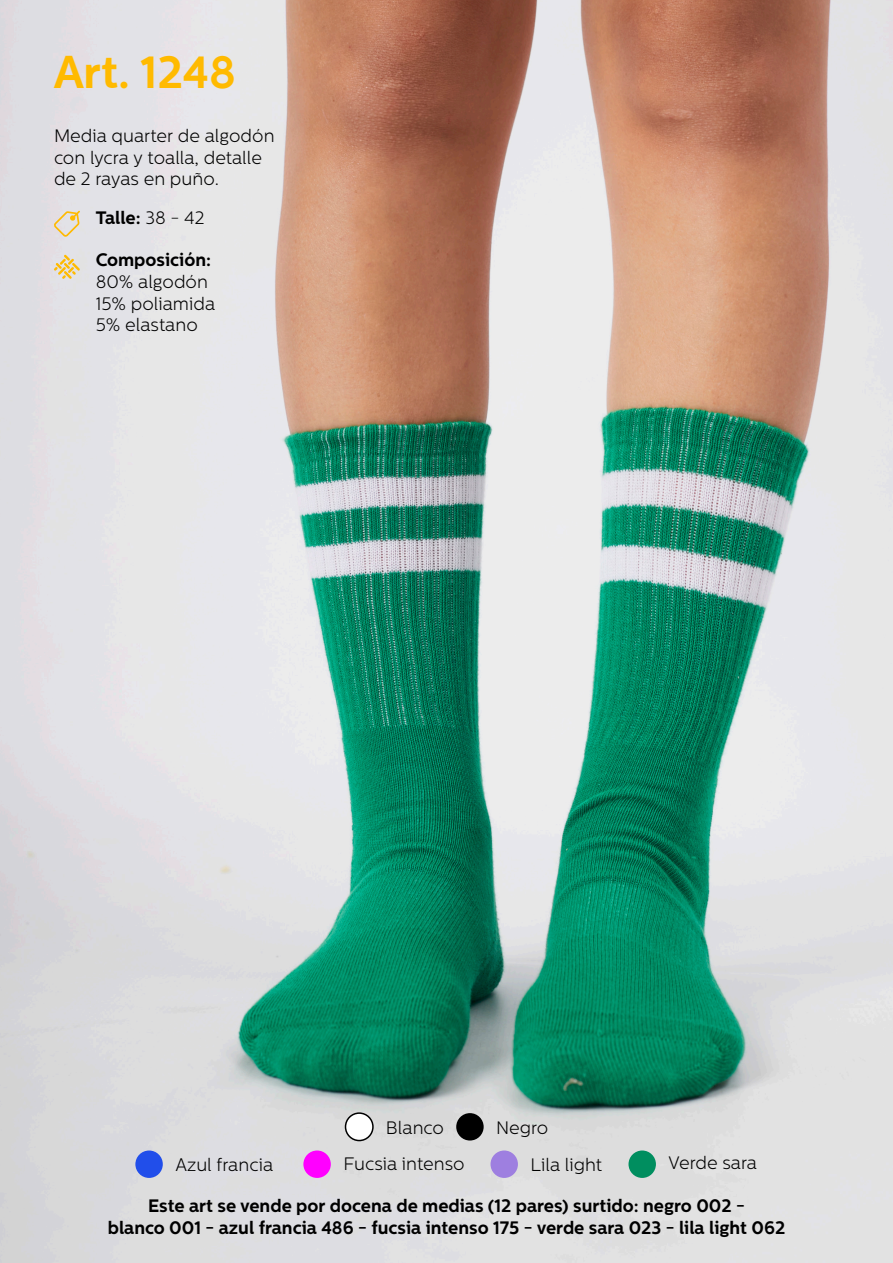
<style>
.page{position:relative;width:893px;height:1263px;background:#fff}
.page>*{position:absolute;margin:0;border:0;box-sizing:border-box;transform-origin:0 0}
.t1{font:700 45px "Centrale Sans";color:#ffba00}
.t2{font:700 18px "Centrale Sans";color:#000}
.t3{font:300 18px/21.6px "Centrale Sans";color:#000}
.s1{font-weight:300}
</style>
<div class="page">
<img style="left:0;top:0;width:893px;height:1263px">
<svg style="left:54px;top:211px;width:26px;height:26px"></svg>
<svg style="left:54px;top:255px;width:26px;height:24px"></svg>
<div style="left:345px;top:1113px;width:28px;height:27px;background:#fff;border-radius:50%"></div>
<div style="left:345px;top:1112px;width:29px;height:29px;border:2px solid #000;border-radius:50%"></div>
<div style="left:456px;top:1113px;width:28px;height:27px;background:#000;border-radius:50%"></div>
<div style="left:303px;top:1150px;width:28px;height:28px;background:#f0f;border-radius:50%"></div>
<div style="left:135px;top:1150px;width:28px;height:28px;background:#214eea;border-radius:50%"></div>
<div style="left:490px;top:1150px;width:28px;height:28px;background:#9e7fe0;border-radius:50%"></div>
<div style="left:628px;top:1150px;width:28px;height:28px;background:#008e5f;border-radius:50%"></div>
<p class="t1" style="left:54px;top:45px;width:183px">Art. 1248</p>
<p class="t3" style="left:54px;top:125px;width:222px">Media quarter de algodón con lycra y toalla, detalle de 2 rayas en puño.</p>
<p class="t2" style="left:96px;top:207px;width:111px">Talle: <span class="s1">38 - 42</span></p>
<p class="t2" style="left:96px;top:249px;width:117px">Composición:</p>
<p class="t3" style="left:96px;top:271px;width:114px">80% algodón</p>
<p class="t3" style="left:96px;top:292px;width:121px">15% poliamida</p>
<p class="t3" style="left:96px;top:314px;width:104px">5% elastano</p>
<p class="t3" style="left:386px;top:1116px;width:60px">Blanco</p>
<p class="t3" style="left:496px;top:1116px;width:54px">Negro</p>
<p class="t3" style="left:176px;top:1154px;width:99px">Azul francia</p>
<p class="t3" style="left:344px;top:1152px;width:123px">Fucsia intenso</p>
<p class="t3" style="left:531px;top:1154px;width:73px">Lila light</p>
<p class="t3" style="left:669px;top:1152px;width:90px">Verde sara</p>
<p class="t2" style="left:148px;top:1195px;width:598px">Este art se vende por docena de medias (12 pares) surtido: negro 002 -</p>
<p class="t2" style="left:108px;top:1217px;width:679px">blanco 001 - azul francia 486 - fucsia intenso 175 - verde sara 023 - lila light 062</p>
</div>
